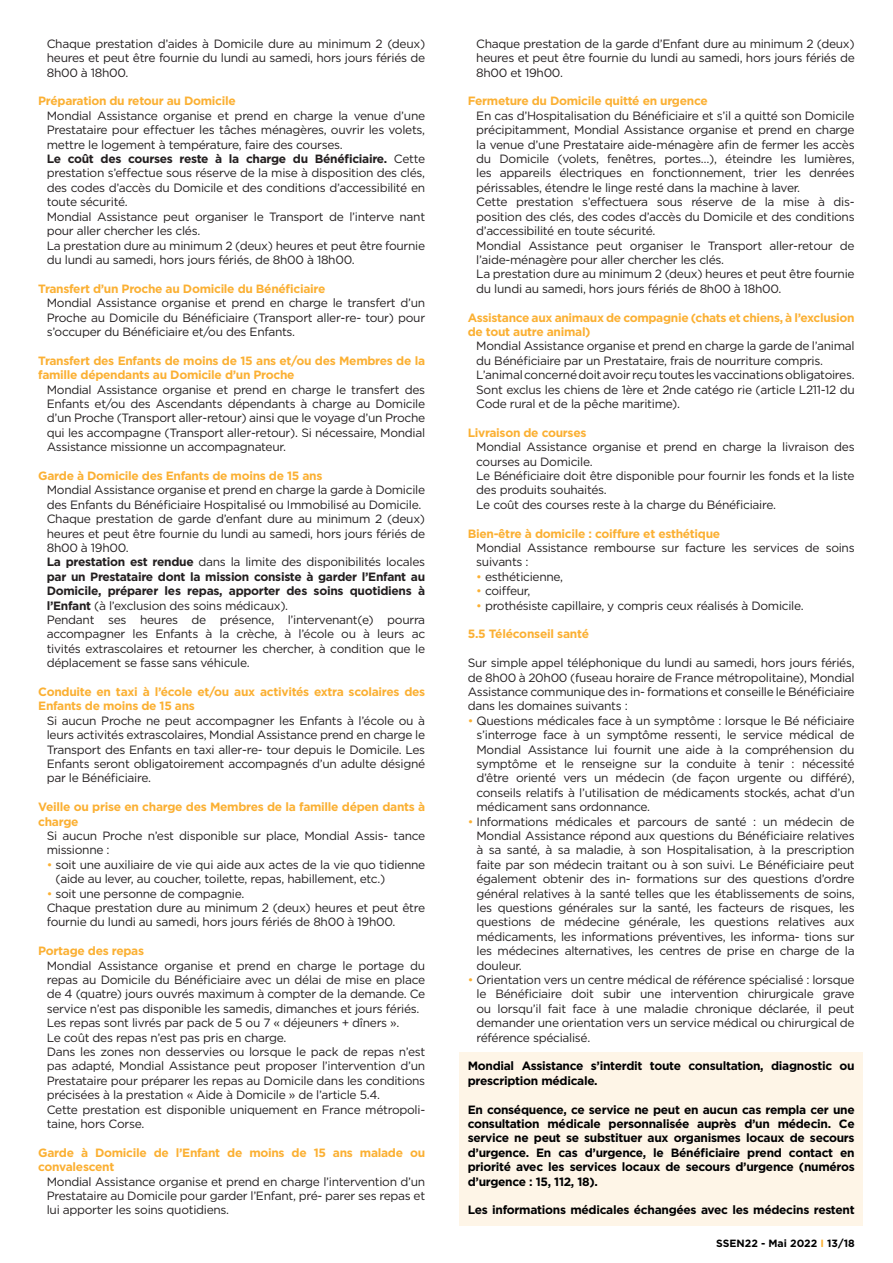
<style>
.page{position:relative;width:893px;height:1263px;background:#fff}
.page>*{position:absolute;margin:0;border:0;box-sizing:border-box;transform-origin:0 0}
.t1{font:12px/14.4px "Gotham";letter-spacing:-.025em;color:#231f20;text-align:justify}
.t2{font:700 12px/14.4px "Gotham";letter-spacing:-.025em;color:#fbb033}
.t3{font:700 12px/14.4px "Gotham";letter-spacing:-.025em;color:#000001}
.t4{font:700 10.5px "Gotham";color:#000001}
.s1{font-weight:700}
.s2{color:#fbb033}
</style>
<div class="page">
<div style="left:459px;top:1052px;width:404px;height:44px;background:#fef5e7"></div>
<div style="left:459px;top:1095px;width:404px;height:101px;background:#fef5e7"></div>
<div style="left:459px;top:1196px;width:404px;height:29px;background:#fef5e7"></div>
<p class="t1" style="left:47px;top:36px;width:380px">Chaque prestation d’aides à Domicile dure au minimum 2 (deux) heures et peut être fournie du lundi au samedi, hors jours fériés de 8h00 à 18h00.</p>
<p class="t2" style="left:38px;top:94px;width:199px">Préparation du retour au Domicile</p>
<p class="t1" style="left:47px;top:108px;width:380px;text-align:left">Mondial Assistance organise et prend en charge la venue d’une Prestataire pour effectuer les tâches ménagères, ouvrir les volets, mettre le logement à température, faire des courses.<br><span class="s1">Le coût des courses reste à la charge du Bénéficiaire.</span> Cette prestation s’effectue sous réserve de la mise à disposition des clés, des codes d’accès du Domicile et des conditions d’accessibilité en toute sécurité.<br>Mondial Assistance peut organiser le Transport de l’interve nant pour aller chercher les clés.<br>La prestation dure au minimum 2 (deux) heures et peut être fournie du lundi au samedi, hors jours fériés, de 8h00 à 18h00.</p>
<p class="t2" style="left:38px;top:281px;width:289px">Transfert d’un Proche au Domicile du Bénéficiaire</p>
<p class="t1" style="left:47px;top:295px;width:380px">Mondial Assistance organise et prend en charge le transfert d’un Proche au Domicile du Bénéficiaire (Transport aller-re- tour) pour s’occuper du Bénéficiaire et/ou des Enfants.</p>
<p class="t2" style="left:38px;top:353px;width:388px">Transfert des Enfants de moins de 15 ans et/ou des Membres de la famille dépendants au Domicile d’un Proche</p>
<p class="t1" style="left:47px;top:382px;width:380px">Mondial Assistance organise et prend en charge le transfert des Enfants et/ou des Ascendants dépendants à charge au Domicile d’un Proche (Transport aller-retour) ainsi que le voyage d’un Proche qui les accompagne (Transport aller-retour). Si nécessaire, Mondial Assistance missionne un accompagnateur.</p>
<p class="t2" style="left:38px;top:468px;width:286px">Garde à Domicile des Enfants de moins de 15 ans</p>
<p class="t1" style="left:47px;top:483px;width:380px;text-align:left">Mondial Assistance organise et prend en charge la garde à Domicile des Enfants du Bénéficiaire Hospitalisé ou Immobilisé au Domicile.<br>Chaque prestation de garde d’enfant dure au minimum 2 (deux) heures et peut être fournie du lundi au samedi, hors jours fériés de 8h00 à 19h00.<br><span class="s1">La prestation est rendue</span> dans la limite des disponibilités locales <span class="s1">par un Prestataire dont la mission consiste à garder l’Enfant au Domicile, préparer les repas, apporter des soins quotidiens à l’Enfant</span> (à l’exclusion des soins médicaux).<br>Pendant ses heures de présence, l’intervenant(e) pourra accompagner les Enfants à la crèche, à l’école ou à leurs ac tivités extrascolaires et retourner les chercher, à condition que le déplacement se fasse sans véhicule.</p>
<p class="t2" style="left:38px;top:684px;width:388px">Conduite en taxi à l’école et/ou aux activités extra scolaires des<br>Enfants de moins de 15 ans</p>
<p class="t1" style="left:47px;top:713px;width:380px">Si aucun Proche ne peut accompagner les Enfants à l’école ou à leurs activités extrascolaires, Mondial Assistance prend en charge le Transport des Enfants en taxi aller-re- tour depuis le Domicile. Les Enfants seront obligatoirement accompagnés d’un adulte désigné par le Bénéficiaire.</p>
<p class="t2" style="left:38px;top:800px;width:388px">Veille ou prise en charge des Membres de la famille dépen dants à charge</p>
<p class="t1" style="left:47px;top:828px;width:380px">Si aucun Proche n’est disponible sur place, Mondial Assis- tance missionne :</p>
<p class="t1" style="left:56px;top:857px;width:371px;text-indent:-9px"><span class="s2">•</span> soit une auxiliaire de vie qui aide aux actes de la vie quo tidienne (aide au lever, au coucher, toilette, repas, habillement, etc.)</p>
<p class="t1" style="left:47px;top:886px;width:380px;text-align:left"><span class="s2">•</span> soit une personne de compagnie.<br>Chaque prestation dure au minimum 2 (deux) heures et peut être fournie du lundi au samedi, hors jours fériés de 8h00 à 19h00.</p>
<p class="t2" style="left:38px;top:944px;width:107px">Portage des repas</p>
<p class="t1" style="left:47px;top:958px;width:380px;text-align:left">Mondial Assistance organise et prend en charge le portage du repas au Domicile du Bénéficiaire avec un délai de mise en place de 4 (quatre) jours ouvrés maximum à compter de la demande. Ce service n’est pas disponible les samedis, dimanches et jours fériés.<br>Les repas sont livrés par pack de 5 ou 7 « déjeuners + dîners ».<br>Le coût des repas n’est pas pris en charge.<br>Dans les zones non desservies ou lorsque le pack de repas n’est pas adapté, Mondial Assistance peut proposer l’intervention d’un Prestataire pour préparer les repas au Domicile dans les conditions précisées à la prestation « Aide à Domicile » de l’article 5.4.<br>Cette prestation est disponible uniquement en France métropoli&shy;taine, hors Corse.</p>
<p class="t2" style="left:38px;top:1145px;width:388px">Garde à Domicile de l’Enfant de moins de 15 ans malade ou convalescent</p>
<p class="t1" style="left:47px;top:1174px;width:380px">Mondial Assistance organise et prend en charge l’intervention d’un Prestataire au Domicile pour garder l’Enfant, pré- parer ses repas et lui apporter les soins quotidiens.</p>
<p class="t1" style="left:476px;top:36px;width:380px">Chaque prestation de la garde d’Enfant dure au minimum 2 (deux) heures et peut être fournie du lundi au samedi, hors jours fériés de 8h00 et 19h00.</p>
<p class="t2" style="left:468px;top:94px;width:241px">Fermeture du Domicile quitté en urgence</p>
<p class="t1" style="left:476px;top:108px;width:380px;text-align:left">En cas d’Hospitalisation du Bénéficiaire et s’il a quitté son Domicile précipitamment, Mondial Assistance organise et prend en charge la venue d’une Prestataire aide-ménagère afin de fermer les accès du Domicile (volets, fenêtres, portes…), éteindre les lumières, les appareils électriques en fonctionnement, trier les denrées périssables, étendre le linge resté dans la machine à laver.<br>Cette prestation s’effectuera sous réserve de la mise à dis&shy;position des clés, des codes d’accès du Domicile et des conditions d’accessibilité en toute sécurité.<br>Mondial Assistance peut organiser le Transport aller-retour de l’aide-ménagère pour aller chercher les clés.<br>La prestation dure au minimum 2 (deux) heures et peut être fournie du lundi au samedi, hors jours fériés de 8h00 à 18h00.</p>
<p class="t2" style="left:468px;top:310px;width:388px">Assistance aux animaux de compagnie (chats et chiens, à l’exclusion de tout autre animal)</p>
<p class="t1" style="left:476px;top:339px;width:380px;text-align:left">Mondial Assistance organise et prend en charge la garde de l’animal du Bénéficiaire par un Prestataire, frais de nourriture compris.<br>L’animal concerné doit avoir reçu toutes les vaccinations obligatoires.<br>Sont exclus les chiens de 1ère et 2nde catégo rie (article L211-12 du Code rural et de la pêche maritime).</p>
<p class="t2" style="left:468px;top:425px;width:120px">Livraison de courses</p>
<p class="t1" style="left:476px;top:439px;width:380px;text-align:left">Mondial Assistance organise et prend en charge la livraison des courses au Domicile.<br>Le Bénéficiaire doit être disponible pour fournir les fonds et la liste des produits souhaités.<br>Le coût des courses reste à la charge du Bénéficiaire.</p>
<p class="t2" style="left:468px;top:526px;width:254px">Bien-être à domicile : coiffure et esthétique</p>
<p class="t1" style="left:476px;top:540px;width:380px">Mondial Assistance rembourse sur facture les services de soins suivants :</p>
<p class="t1" style="left:476px;top:569px;width:88px"><span class="s2">•</span> esthéticienne,</p>
<p class="t1" style="left:476px;top:583px;width:56px"><span class="s2">•</span> coiffeur,</p>
<p class="t1" style="left:476px;top:598px;width:329px"><span class="s2">•</span> prothésiste capillaire, y compris ceux réalisés à Domicile.</p>
<p class="t2" style="left:468px;top:627px;width:123px">5.5 Téléconseil santé</p>
<p class="t1" style="left:468px;top:655px;width:388px">Sur simple appel téléphonique du lundi au samedi, hors jours fériés, de 8h00 à 20h00 (fuseau horaire de France métropolitaine), Mondial Assistance communique des in- formations et conseille le Bénéficiaire dans les domaines suivants :</p>
<p class="t1" style="left:476px;top:713px;width:380px;text-indent:-9px"><span class="s2">•</span> Questions médicales face à un symptôme : lorsque le Bé néficiaire s’interroge face à un symptôme ressenti, le service médical de Mondial Assistance lui fournit une aide à la compréhension du symptôme et le renseigne sur la conduite à tenir : nécessité d’être orienté vers un médecin (de façon urgente ou différé), conseils relatifs à l’utilisation de médicaments stockés, achat d’un médicament sans ordonnance.</p>
<p class="t1" style="left:476px;top:814px;width:380px;text-indent:-9px"><span class="s2">•</span> Informations médicales et parcours de santé : un médecin de Mondial Assistance répond aux questions du Bénéficiaire relatives à sa santé, à sa maladie, à son Hospitalisation, à la prescription faite par son médecin traitant ou à son suivi. Le Bénéficiaire peut également obtenir des in- formations sur des questions d’ordre général relatives à la santé telles que les établissements de soins, les questions générales sur la santé, les facteurs de risques, les questions de médecine générale, les questions relatives aux médicaments, les informations préventives, les informa- tions sur les médecines alternatives, les centres de prise en charge de la douleur.</p>
<p class="t1" style="left:476px;top:972px;width:380px;text-indent:-9px"><span class="s2">•</span> Orientation vers un centre médical de référence spécialisé : lorsque le Bénéficiaire doit subir une intervention chirurgicale grave ou lorsqu’il fait face à une maladie chronique déclarée, il peut demander une orientation vers un service médical ou chirurgical de référence spécialisé.</p>
<p class="t3" style="left:468px;top:1059px;width:388px">Mondial Assistance s’interdit toute consultation, diagnostic ou prescription médicale.</p>
<p class="t3" style="left:468px;top:1102px;width:388px;text-align:justify">En conséquence, ce service ne peut en aucun cas rempla cer une consultation médicale personnalisée auprès d’un médecin. Ce service ne peut se substituer aux organismes locaux de secours d’urgence. En cas d’urgence, le Bénéficiaire prend contact en priorité avec les services locaux de secours d’urgence (numéros d’urgence : 15, 112, 18).</p>
<p class="t3" style="left:468px;top:1203px;width:388px">Les informations médicales échangées avec les médecins restent</p>
<p class="t4" style="left:716px;top:1236px;width:140px">SSEN22 - Mai 2022 <span class="s2">I</span> 13/18</p>
</div>
